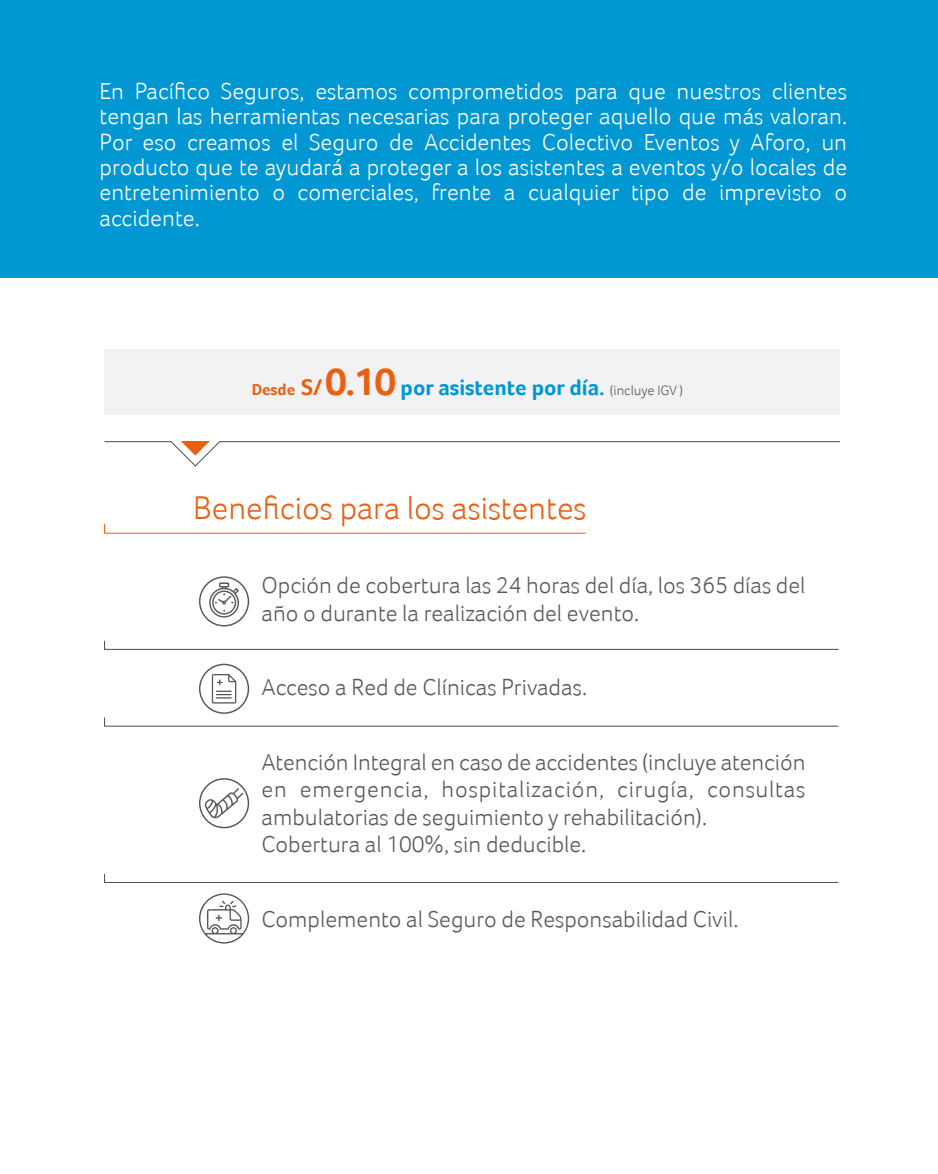
<style>
.page{position:relative;width:938px;height:1174px;background:#fff}
.page>*{position:absolute;margin:0;border:0;box-sizing:border-box;transform-origin:0 0}
.t1{font:300 33px "Foco";color:#ea5f13}
.t2{font:300 23.75px/25.4px "Foco";color:#fff;text-align:justify}
.t3{font:300 23.62px/27.4px "Foco";color:#595959}
.t4{font:700 22.25px "Foco";color:#0097d3}
.s1{font-size:16.38px;color:#ea5f13}
.s2{font-size:23.38px;color:#ea5f13}
.s3{font-size:39.75px;color:#ea5f13}
.s4{font-weight:300;font-size:14px;color:#595959}
</style>
<div class="page">
<div style="left:0;top:0;width:938px;height:277px;background:#0097d3"></div>
<svg style="left:104px;top:441px;width:736px;height:26px"></svg>
<div style="left:105px;top:349px;width:735px;height:66px;background:#f2f2f2"></div>
<svg style="left:104px;top:640px;width:735px;height:10px"></svg>
<svg style="left:104px;top:873px;width:735px;height:10px"></svg>
<svg style="left:199px;top:893px;width:50px;height:50px"></svg>
<svg style="left:199px;top:576px;width:50px;height:50px"></svg>
<svg style="left:199px;top:778px;width:50px;height:50px"></svg>
<svg style="left:104px;top:664px;width:735px;height:62px"></svg>
<svg style="left:104px;top:523px;width:482px;height:11px"></svg>
<p class="t2" style="left:100px;top:78px;width:749px">En Pacífico Seguros, estamos comprometidos para que nuestros clientes tengan las herramientas necesarias para proteger aquello que más valoran.<br>Por eso creamos el Seguro de Accidentes Colectivo Eventos y Aforo, un producto que te ayudará a proteger a los asistentes a eventos y/o locales de entretenimiento o comerciales, frente a cualquier tipo de imprevisto o accidente.</p>
<p class="t4" style="left:252px;top:374px;width:433px"><span class="s1">Desde</span> <span class="s2">S/</span><span class="s3">0.10</span> por asistente por día. <span class="s4">(incluye IGV )</span></p>
<h1 class="t1" style="left:193px;top:489px;width:395px">Beneficios para los asistentes</h1>
<p class="t3" style="left:261px;top:571px;width:545px">Opción de cobertura las 24 horas del día, los 365 días del año o durante la realización del evento.</p>
<p class="t3" style="left:261px;top:673px;width:327px">Acceso a Red de Clínicas Privadas.</p>
<p class="t3" style="left:261px;top:748px;width:545px">Atención Integral en caso de accidentes (incluye atención en emergencia, hospitalización, cirugía, consultas ambulatorias de seguimiento y rehabilitación).<br>Cobertura al 100%, sin deducible.</p>
<p class="t3" style="left:261px;top:905px;width:478px">Complemento al Seguro de Responsabilidad Civil.</p>
</div>
